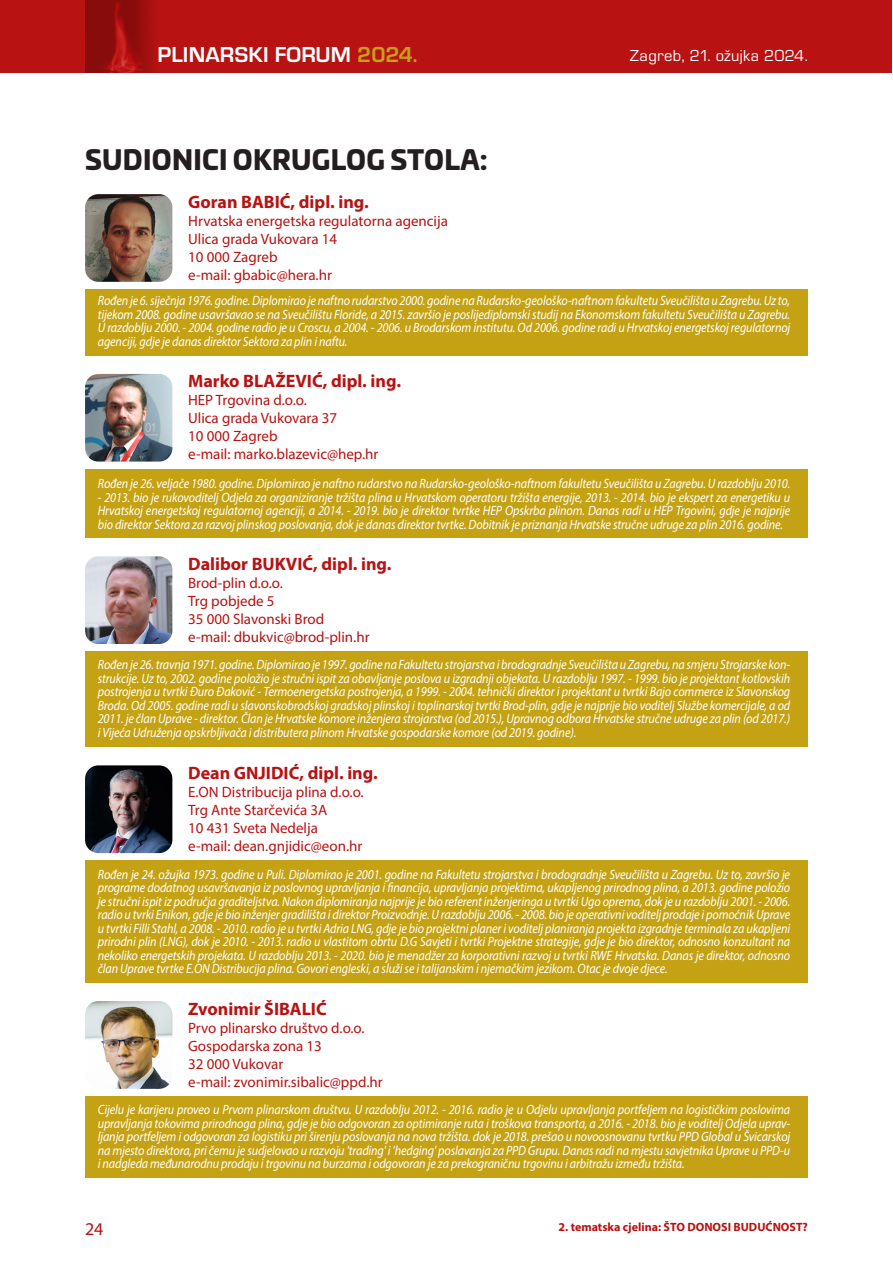
<style>
.page{position:relative;width:893px;height:1263px;background:#fff}
.page>*{position:absolute;margin:0;border:0;box-sizing:border-box;transform-origin:0 0}
.NASLOV{font:900 26.55px "Univia Pro";letter-spacing:.01em;color:#231f20}
.t1{font:700 22.5px "Eurostile TOT";letter-spacing:.01em;color:#fff}
.AUTOR{font:700 18px "Myriad Pro";color:#b81212}
.t2{font:18px "Myriad Pro";color:#b81212}
.t3{font:16.5px "Eurostile TOT";letter-spacing:.02em;color:#fff}
.AUTOR-2{font:15px "Myriad Pro";color:#b81212}
.Biografija{font:italic 13.5px/13.5px "Myriad Pro";letter-spacing:-.01em;color:#fff;text-align:justify;scale:.9 1}
.t4{font:700 12px "Myriad Pro";color:#b81212}
.s1{color:#c5a214}
</style>
<div class="page">
<div style="left:0;top:0;width:892px;height:72px;background:#b81212"></div>
<img style="left:85px;top:0;width:68px;height:72px">
<div style="left:85px;top:289px;width:723px;height:66px;background:#c5a214"></div>
<img style="left:85px;top:194px;width:87px;height:88px">
<div style="left:85px;top:470px;width:723px;height:68px;background:#c5a214"></div>
<img style="left:85px;top:374px;width:87px;height:88px">
<div style="left:85px;top:651px;width:723px;height:96px;background:#c5a214"></div>
<img style="left:85px;top:556px;width:87px;height:88px">
<div style="left:85px;top:860px;width:723px;height:123px;background:#c5a214"></div>
<img style="left:85px;top:765px;width:87px;height:88px">
<div style="left:85px;top:1096px;width:723px;height:82px;background:#c5a214"></div>
<img style="left:85px;top:1001px;width:87px;height:88px">
<h2 class="t1" style="left:157px;top:43px;width:262px">PLINARSKI FORUM <span class="s1">2024.</span></h2>
<p class="t3" style="left:630px;top:47px;width:179px">Zagreb, 21. ožujka 2024.</p>
<p class="NASLOV" style="left:85px;top:138px;width:404px">SUDIONICI OKRUGLOG STOLA:</p>
<p class="AUTOR" style="left:188px;top:190px;width:182px">Goran BABIĆ, dipl. ing.</p>
<p class="AUTOR-2" style="left:188px;top:211px;width:261px">Hrvatska energetska regulatorna agencija</p>
<p class="AUTOR-2" style="left:188px;top:229px;width:151px">Ulica grada Vukovara 14</p>
<p class="AUTOR-2" style="left:188px;top:247px;width:91px">10 000 Zagreb</p>
<p class="AUTOR-2" style="left:188px;top:265px;width:145px">e-mail: gbabic@hera.hr</p>
<p class="Biografija" style="left:98px;top:294px;width:771px">Rođen je 6. siječnja 1976. godine. Diplomirao je naftno rudarstvo 2000. godine na Rudarsko-geološko-naftnom fakultetu Sveučilišta u Zagrebu. Uz to, tijekom 2008. godine usavršavao se na Sveučilištu Floride, a 2015. završio je poslijediplomski studij na Ekonomskom fakultetu Sveučilišta u Zagrebu.<br>U razdoblju 2000. - 2004. godine radio je u Croscu, a 2004. - 2006. u Brodarskom institutu. Od 2006. godine radi u Hrvatskoj energetskoj regulatornoj agenciji, gdje je danas direktor Sektora za plin i naftu.</p>
<p class="AUTOR" style="left:188px;top:370px;width:214px">Marko BLAŽEVIĆ, dipl. ing.</p>
<p class="AUTOR-2" style="left:188px;top:391px;width:120px">HEP Trgovina d.o.o.</p>
<p class="AUTOR-2" style="left:188px;top:409px;width:151px">Ulica grada Vukovara 37</p>
<p class="AUTOR-2" style="left:188px;top:427px;width:91px">10 000 Zagreb</p>
<p class="AUTOR-2" style="left:188px;top:445px;width:192px">e-mail: marko.blazevic@hep.hr</p>
<p class="Biografija" style="left:98px;top:477px;width:771px">Rođen je 26. veljače 1980. godine. Diplomirao je naftno rudarstvo na Rudarsko-geološko-naftnom fakultetu Sveučilišta u Zagrebu. U razdoblju 2010.</p>
<p class="Biografija" style="left:98px;top:490px;width:771px">- 2013. bio je rukovoditelj Odjela za organiziranje tržišta plina u Hrvatskom operatoru tržišta energije, 2013. - 2014. bio je ekspert za energetiku u Hrvatskoj energetskoj regulatornoj agenciji, a 2014. - 2019. bio je direktor tvrtke HEP Opskrba plinom. Danas radi u HEP Trgovini, gdje je najprije bio direktor Sektora za razvoj plinskog poslovanja, dok je danas direktor tvrtke. Dobitnik je priznanja Hrvatske stručne udruge za plin 2016. godine.</p>
<p class="AUTOR" style="left:188px;top:552px;width:205px">Dalibor BUKVIĆ, dipl. ing.</p>
<p class="AUTOR-2" style="left:188px;top:573px;width:96px">Brod-plin d.o.o.</p>
<p class="AUTOR-2" style="left:188px;top:591px;width:88px">Trg pobjede 5</p>
<p class="AUTOR-2" style="left:188px;top:609px;width:138px">35 000 Slavonski Brod</p>
<p class="AUTOR-2" style="left:188px;top:627px;width:183px">e-mail: dbukvic@brod-plin.hr</p>
<p class="Biografija" style="left:98px;top:658px;width:771px">Rođen je 26. travnja 1971. godine. Diplomirao je 1997. godine na Fakultetu strojarstva i brodogradnje Sveučilišta u Zagrebu, na smjeru Strojarske kon&shy;strukcije. Uz to, 2002. godine položio je stručni ispit za obavljanje poslova u izgradnji objekata. U razdoblju 1997. - 1999. bio je projektant kotlovskih postrojenja u tvrtki Đuro Đaković - Termoenergetska postrojenja, a 1999. - 2004. tehnički direktor i projektant u tvrtki Bajo commerce iz Slavonskog Broda. Od 2005. godine radi u slavonskobrodskoj gradskoj plinskoj i toplinarskoj tvrtki Brod-plin, gdje je najprije bio voditelj Službe komercijale, a od 2011. je član Uprave - direktor. Član je Hrvatske komore inženjera strojarstva (od 2015.), Upravnog odbora Hrvatske stručne udruge za plin (od 2017.) i Vijeća Udruženja opskrbljivača i distributera plinom Hrvatske gospodarske komore (od 2019. godine).</p>
<p class="AUTOR" style="left:188px;top:761px;width:191px">Dean GNJIDIĆ, dipl. ing.</p>
<p class="AUTOR-2" style="left:188px;top:783px;width:177px">E.ON Distribucija plina d.o.o.</p>
<p class="AUTOR-2" style="left:188px;top:801px;width:141px">Trg Ante Starčevića 3A</p>
<p class="AUTOR-2" style="left:188px;top:819px;width:131px">10 431 Sveta Nedelja</p>
<p class="AUTOR-2" style="left:188px;top:837px;width:176px">e-mail: dean.gnjidic@eon.hr</p>
<p class="Biografija" style="left:98px;top:867px;width:771px">Rođen je 24. ožujka 1973. godine u Puli. Diplomirao je 2001. godine na Fakultetu strojarstva i brodogradnje Sveučilišta u Zagrebu. Uz to, završio je programe dodatnog usavršavanja iz poslovnog upravljanja i financija, upravljanja projektima, ukapljenog prirodnog plina, a 2013. godine položio je stručni ispit iz područja graditeljstva. Nakon diplomiranja najprije je bio referent inženjeringa u tvrtki Ugo oprema, dok je u razdoblju 2001. - 2006. radio u tvrki Enikon, gdje je bio inženjer gradilišta i direktor Proizvodnje. U razdoblju 2006. - 2008. bio je operativni voditelj prodaje i pomoćnik Uprave u tvrtki Filli Stahl, a 2008. - 2010. radio je u tvrtki Adria LNG, gdje je bio projektni planer i voditelj planiranja projekta izgradnje terminala za ukapljeni prirodni plin (LNG), dok je 2010. - 2013. radio u vlastitom obrtu D.G Savjeti i tvrtki Projektne strategije, gdje je bio direktor, odnosno konzultant na nekoliko energetskih projekata. U razdoblju 2013. - 2020. bio je menadžer za korporativni razvoj u tvrtki RWE Hrvatska. Danas je direktor, odnosno član Uprave tvrtke E.ON Distribucija plina. Govori engleski, a služi se i talijanskim i njemačkim jezikom. Otac je dvoje djece.</p>
<p class="AUTOR" style="left:188px;top:997px;width:140px">Zvonimir ŠIBALIĆ</p>
<p class="AUTOR-2" style="left:188px;top:1018px;width:178px">Prvo plinarsko društvo d.o.o.</p>
<p class="AUTOR-2" style="left:188px;top:1036px;width:135px">Gospodarska zona 13</p>
<p class="AUTOR-2" style="left:188px;top:1054px;width:97px">32 000 Vukovar</p>
<p class="AUTOR-2" style="left:188px;top:1072px;width:196px">e-mail: zvonimir.sibalic@ppd.hr</p>
<p class="Biografija" style="left:98px;top:1103px;width:771px">Cijelu je karijeru proveo u Prvom plinarskom društvu. U razdoblju 2012. - 2016. radio je u Odjelu upravljanja portfeljem na logističkim poslovima upravljanja tokovima prirodnoga plina, gdje je bio odgovoran za optimiranje ruta i troškova transporta, a 2016. - 2018. bio je voditelj Odjela uprav&shy;ljanja portfeljem i odgovoran za logistiku pri širenju poslovanja na nova tržišta. dok je 2018. prešao u novoosnovanu tvrtku PPD Global u Švicarskoj na mjesto direktora, pri čemu je sudjelovao u razvoju 'trading' i 'hedging' poslavanja za PPD Grupu. Danas radi na mjestu savjetnika Uprave u PPD-u i nadgleda međunarodnu prodaju i trgovinu na burzama i odgovoran je za prekograničnu trgovinu i arbitražu između tržišta.</p>
<h3 class="t2" style="left:85px;top:1218px;width:20px">24</h3>
<p class="t4" style="left:558px;top:1219px;width:251px">2. tematska cjelina: ŠTO DONOSI BUDUĆNOST?</p>
</div>
